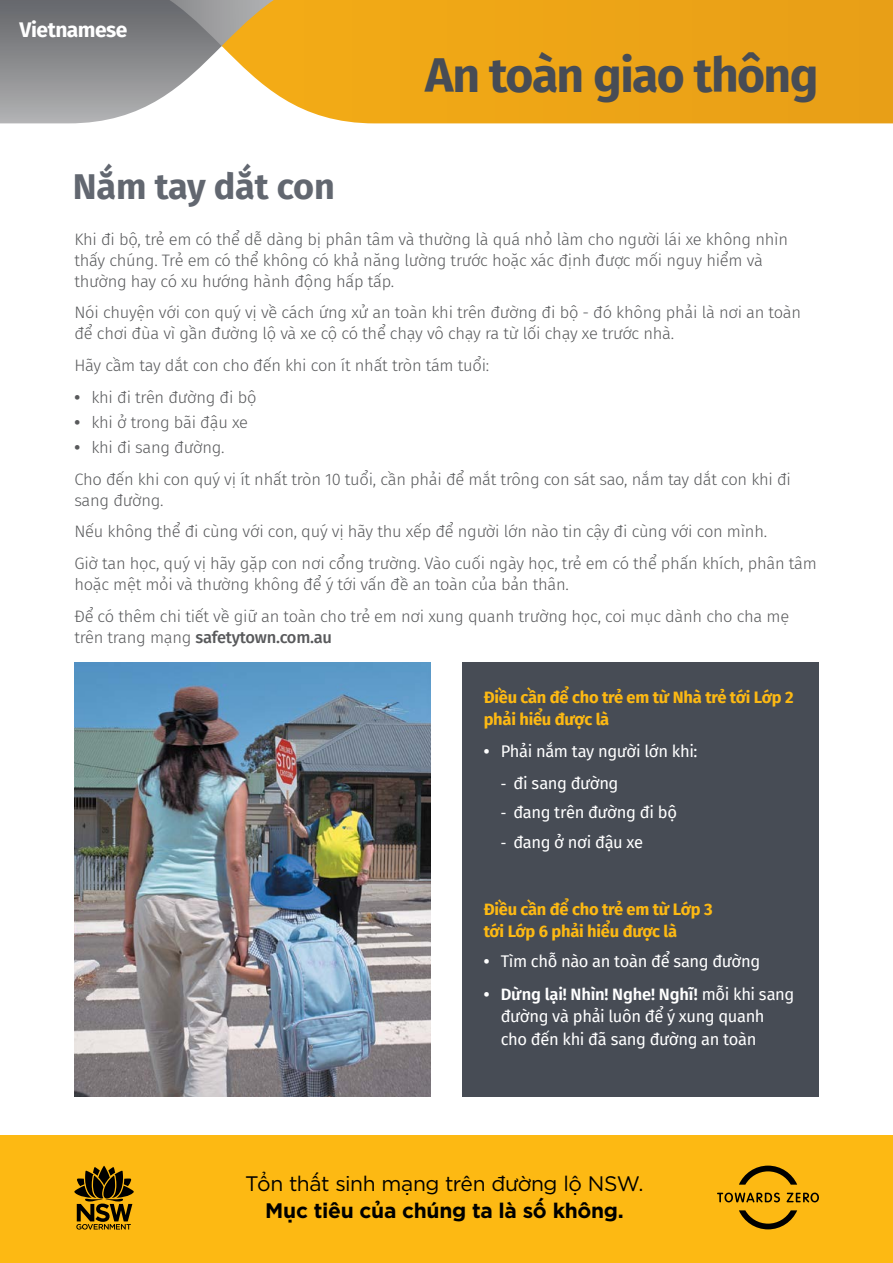
<style>
.page{position:relative;width:893px;height:1263px;background:#fff}
.page>*{position:absolute;margin:0;border:0;box-sizing:border-box;transform-origin:0 0}
.t1{font:700 48px "Fira Sans";letter-spacing:-.035em;color:#474c55}
.Page_Heading{font:700 36px "Fira Sans";letter-spacing:-.005em;color:#626770}
.t2{font:21px "Gotham Ay Pro";letter-spacing:-.02em;color:#000}
.t3{font:700 21px "Gotham Ay Pro";letter-spacing:-.015em;color:#000}
.t4{font:700 21px "Fira Sans";letter-spacing:-.02em;color:#fff}
.Body{font:300 16.5px/21px "Fira Sans";letter-spacing:-.015em;color:#58595b}
.t5{font:16.5px/22.5px "Fira Sans";letter-spacing:-.025em;color:#fff}
.Body-2{font:700 16.5px/22.5px "Fira Sans";letter-spacing:-.015em;color:#fdb913}
.Messages_to_share{font:700 16.5px/22.5px "Fira Sans";letter-spacing:-.015em;color:#fdb913}
.s1{font-weight:700}
.s2{font-weight:500}
.s3{font-family:"Trans Text Rm"}
.s4{font-weight:600}
</style>
<div class="page">
<div style="left:0;top:1135px;width:893px;height:128px;background:#fdb913"></div>
<svg style="left:74px;top:1166px;width:60px;height:63px"></svg>
<svg style="left:739px;top:1210px;width:58px;height:19px"></svg>
<svg style="left:739px;top:1165px;width:58px;height:20px"></svg>
<svg style="left:717px;top:1192px;width:63px;height:10px"></svg>
<svg style="left:787px;top:1192px;width:32px;height:10px"></svg>
<img style="left:74px;top:662px;width:357px;height:434px">
<div style="left:462px;top:662px;width:357px;height:434px;background:#474c55"></div>
<div style="left:370px;top:0;width:523px;height:123px;background:#eca417"></div>
<svg style="left:0;top:0;width:370px;height:123px"></svg>
<p class="t4" style="left:20px;top:12px;width:109px">Vietnamese</p>
<h1 class="t1" style="left:425px;top:34px;width:395px">An toàn giao thông</h1>
<p class="Page_Heading" style="left:73px;top:156px;width:263px">Nắm tay dắt con</p>
<p class="Body" style="left:74px;top:228px;width:715px">Khi đi bộ, trẻ em có thể dễ dàng bị phân tâm và thường là quá nhỏ làm cho người lái xe không nhìn thấy chúng. Trẻ em có thể không có khả năng lường trước hoặc xác định được mối nguy hiểm và thường hay có xu hướng hành động hấp tấp.</p>
<p class="Body" style="left:74px;top:302px;width:728px">Nói chuyện với con quý vị về cách ứng xử an toàn khi trên đường đi bộ - đó không phải là nơi an toàn để chơi đùa vì gần đường lộ và xe cộ có thể chạy vô chạy ra từ lối chạy xe trước nhà.</p>
<p class="Body" style="left:74px;top:355px;width:416px">Hãy cầm tay dắt con cho đến khi con ít nhất tròn tám tuổi:</p>
<p class="Body" style="left:74px;top:386px;width:184px"><span class="s1">•</span> khi đi trên đường đi bộ</p>
<p class="Body" style="left:74px;top:412px;width:175px"><span class="s1">•</span> khi ở trong bãi đậu xe</p>
<p class="Body" style="left:74px;top:437px;width:152px"><span class="s1">•</span> khi đi sang đường.</p>
<p class="Body" style="left:74px;top:468px;width:718px">Cho đến khi con quý vị ít nhất tròn 10 tuổi, cần phải để mắt trông con sát sao, nắm tay dắt con khi đi sang đường.</p>
<p class="Body" style="left:74px;top:521px;width:694px">Nếu không thể đi cùng với con, quý vị hãy thu xếp để người lớn nào tin cậy đi cùng với con mình.</p>
<p class="Body" style="left:74px;top:553px;width:744px">Giờ tan học, quý vị hãy gặp con nơi cổng trường. Vào cuối ngày học, trẻ em có thể phấn khích, phân tâm hoặc mệt mỏi và thường không để ý tới vấn đề an toàn của bản thân.</p>
<p class="Body" style="left:74px;top:605px;width:716px">Để có thêm chi tiết về giữ an toàn cho trẻ em nơi xung quanh trường học, coi mục dành cho cha mẹ trên trang mạng <span class="s2">safetytown.com.au</span></p>
<p class="Body-2" style="left:484px;top:685px;width:311px">Điều cần để cho trẻ em từ Nhà trẻ tới Lớp 2 phải hiểu được là</p>
<p class="t5" style="left:484px;top:740px;width:215px"><span class="s1">•</span> Phải nắm tay người lớn khi:</p>
<p class="t5" style="left:501px;top:771px;width:119px"><span class="s3">-</span> đi sang đường</p>
<p class="t5" style="left:501px;top:801px;width:178px"><span class="s3">-</span> đang trên đường đi bộ</p>
<p class="t5" style="left:501px;top:830px;width:144px"><span class="s3">-</span> đang ở nơi đậu xe</p>
<p class="Messages_to_share" style="left:484px;top:896px;width:230px">Điều cần để cho trẻ em từ Lớp 3 tới Lớp 6 phải hiểu được là</p>
<p class="t5" style="left:484px;top:949px;width:278px"><span class="s1">•</span> Tìm chỗ nào an toàn để sang đường</p>
<p class="t5" style="left:501px;top:982px;width:295px;text-indent:-17px"><span class="s1">•</span> <span class="s4">Dừng lại! Nhìn! Nghe! Nghĩ!</span> mỗi khi sang đường và phải luôn để ý xung quanh cho đến khi đã sang đường an toàn</p>
<p class="t2" style="left:245px;top:1171px;width:400px">Tổn thất sinh mạng trên đường lộ NSW.</p>
<p class="t3" style="left:265px;top:1198px;width:360px">Mục tiêu của chúng ta là số không.</p>
</div>
